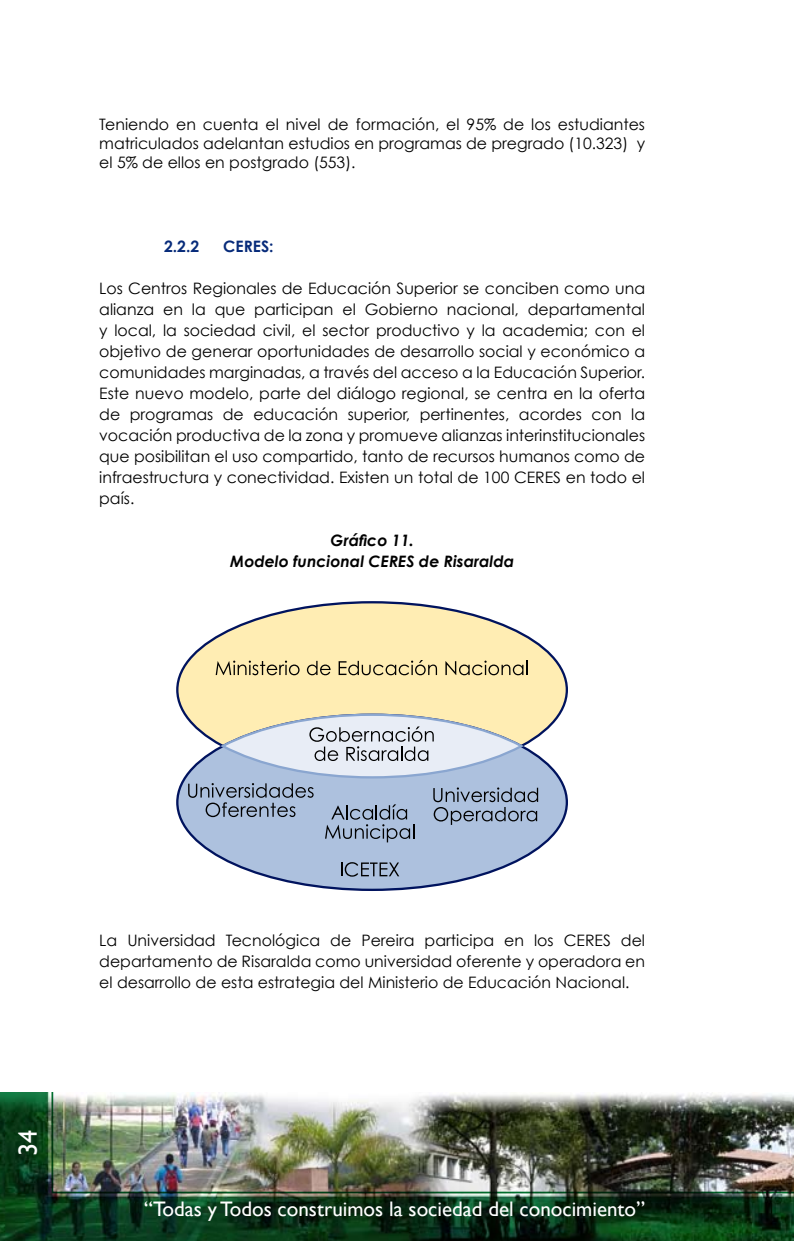
<style>
.page{position:relative;width:794px;height:1241px;background:#fff}
.page>*{position:absolute;margin:0;border:0;box-sizing:border-box;transform-origin:0 0}
.t1{font:26.25px "Gill Sans";color:#fff}
.t2{font:21px "Gill Sans";color:#fff}
.t3{font:15.75px/21px "Century Gothic";color:#000;text-align:justify}
.t4{font:italic 700 15.75px/21px "Century Gothic";color:#000;text-align:center}
.t5{font:700 15.75px "Century Gothic";color:#072b7a}
</style>
<div class="page">
<div style="left:177px;top:602px;width:390px;height:175px;background:#ffedb3;border-radius:50%"></div>
<div style="left:177px;top:714px;width:390px;height:175px;background:#adc1de;border-radius:50%"></div>
<svg style="left:223px;top:714px;width:298px;height:63px;background:#dbe2eb"></svg>
<div style="left:222px;top:713px;width:300px;height:65px;border:2px solid #8aa6d0;border-radius:50%"></div>
<svg style="left:216px;top:660px;width:83px;height:15px"></svg>
<svg style="left:307px;top:660px;width:23px;height:15px"></svg>
<svg style="left:338px;top:660px;width:99px;height:15px"></svg>
<svg style="left:445px;top:660px;width:82px;height:15px"></svg>
<svg style="left:309px;top:726px;width:125px;height:35px;background:#bbbfc6"></svg>
<svg style="left:188px;top:783px;width:125px;height:34px"></svg>
<svg style="left:433px;top:787px;width:105px;height:37px"></svg>
<svg style="left:325px;top:804px;width:89px;height:38px"></svg>
<svg style="left:341px;top:862px;width:58px;height:14px"></svg>
<img style="left:0;top:1092px;width:794px;height:148px">
<img style="left:51px;top:1092px;width:743px;height:101px">
<p class="t3" style="left:99px;top:115px;width:547px;line-height:18.9px">Teniendo en cuenta el nivel de formación, el 95% de los estudiantes matriculados adelantan estudios en programas de pregrado (10.323) y el 5% de ellos en postgrado (553).</p>
<p class="t5" style="left:164px;top:236px;width:37px">2.2.2</p>
<p class="t5" style="left:223px;top:236px;width:52px">CERES:</p>
<p class="t3" style="left:99px;top:278px;width:547px">Los Centros Regionales de Educación Superior se conciben como una alianza en la que participan el Gobierno nacional, departamental y local, la sociedad civil, el sector productivo y la academia; con el objetivo de generar oportunidades de desarrollo social y económico a comunidades marginadas, a través del acceso a la Educación Superior.<br>Este nuevo modelo, parte del diálogo regional, se centra en la oferta de programas de educación superior, pertinentes, acordes con la vocación productiva de la zona y promueve alianzas interinstitucionales que posibilitan el uso compartido, tanto de recursos humanos como de infraestructura y conectividad. Existen un total de 100 CERES en todo el país.</p>
<p class="t4" style="left:230px;top:529px;width:285px">Gráfico 11.<br>Modelo funcional CERES de Risaralda</p>
<h1 class="t1" style="left:13px;top:1155px;width:28px;rotate:-90deg">34</h1>
<p class="t3" style="left:99px;top:929px;width:547px">La Universidad Tecnológica de Pereira participa en los CERES del departamento de Risaralda como universidad oferente y operadora en el desarrollo de esta estrategia del Ministerio de Educación Nacional.</p>
<h2 class="t2" style="left:144px;top:1196px;width:502px">“Todas y Todos construimos la sociedad del conocimiento”</h2>
</div>
